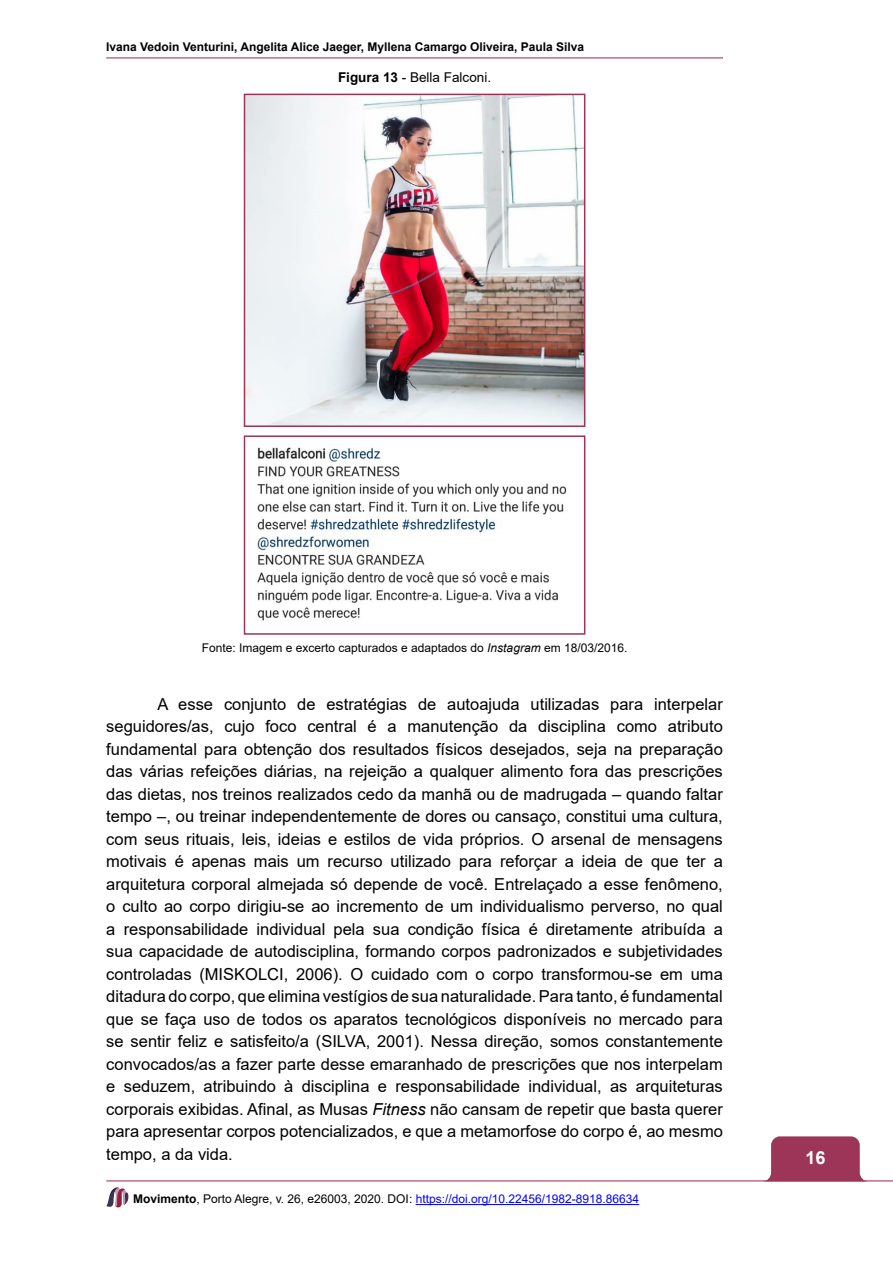
<style>
.page{position:relative;width:893px;height:1263px;background:#fff}
.page>*{position:absolute;margin:0;border:0;box-sizing:border-box;transform-origin:0 0}
.t1{font:700 18px "Arial";color:#fff}
.t2{font:16.5px/22.5px "Arial";color:#000;text-align:justify}
.t3{font:13.5px "Arial";color:#000}
.t4{font:12px "Arial";color:#00f}
.t5{font:700 12px "Arial";color:#000}
.t6{font:12px "Arial";color:#000}
.s1{font-weight:700}
.s2{font-style:italic}
.s3{font-weight:700;color:#000}
.s4{color:#000}
</style>
<div class="page">
<svg style="left:767px;top:1136px;width:97px;height:44px;background:#a54868"></svg>
<hr style="left:416px;top:1204px;width:223px;height:1px;background:#00f">
<svg style="left:106px;top:1187px;width:23px;height:20px"></svg>
<hr style="left:106px;top:1180px;width:787px;height:1px;background:#9c3558">
<hr style="left:106px;top:57px;width:617px;height:1px;background:#9c3558">
<img style="left:247px;top:97px;width:335px;height:327px">
<div style="left:244px;top:94px;width:341px;height:333px;border:2px solid #9c3558"></div>
<img style="left:257px;top:447px;width:310px;height:173px">
<div style="left:244px;top:435px;width:341px;height:200px;border:2px solid #9c3558"></div>
<p class="t5" style="left:106px;top:38px;width:479px">Ivana Vedoin Venturini, Angelita Alice Jaeger, Myllena Camargo Oliveira, Paula Silva</p>
<p class="t3" style="left:338px;top:68px;width:155px"><span class="s1">Figura 13</span> - Bella Falconi.</p>
<p class="t6" style="left:202px;top:639px;width:427px">Fonte: Imagem e excerto capturados e adaptados do <span class="s2">Instagram</span> em 18/03/2016.</p>
<p class="t2" style="left:106px;top:692px;width:618px;text-indent:51px">A esse conjunto de estratégias de autoajuda utilizadas para interpelar seguidores/as, cujo foco central é a manutenção da disciplina como atributo fundamental para obtenção dos resultados físicos desejados, seja na preparação das várias refeições diárias, na rejeição a qualquer alimento fora das prescrições das dietas, nos treinos realizados cedo da manhã ou de madrugada – quando faltar tempo –, ou treinar independentemente de dores ou cansaço, constitui uma cultura, com seus rituais, leis, ideias e estilos de vida próprios. O arsenal de mensagens motivais é apenas mais um recurso utilizado para reforçar a ideia de que ter a arquitetura corporal almejada só depende de você. Entrelaçado a esse fenômeno, o culto ao corpo dirigiu-se ao incremento de um individualismo perverso, no qual a responsabilidade individual pela sua condição física é diretamente atribuída a sua capacidade de autodisciplina, formando corpos padronizados e subjetividades controladas (MISKOLCI, 2006). O cuidado com o corpo transformou-se em uma ditadura do corpo, que elimina vestígios de sua naturalidade. Para tanto, é fundamental que se faça uso de todos os aparatos tecnológicos disponíveis no mercado para se sentir feliz e satisfeito/a (SILVA, 2001). Nessa direção, somos constantemente convocados/as a fazer parte desse emaranhado de prescrições que nos interpelam e seduzem, atribuindo à disciplina e responsabilidade individual, as arquiteturas corporais exibidas. Afinal, as Musas <span class="s2">Fitness</span> não cansam de repetir que basta querer para apresentar corpos potencializados, e que a metamorfose do corpo é, ao mesmo tempo, a da vida.</p>
<p class="t4" style="left:133px;top:1191px;width:508px"><span class="s3">Movimento</span><span class="s4">, Porto Alegre, v. 26, e26003, 2020. DOI:</span> https://doi.org/10.22456/1982-8918.86634</p>
<p class="t1" style="left:805px;top:1145px;width:22px">16</p>
</div>
